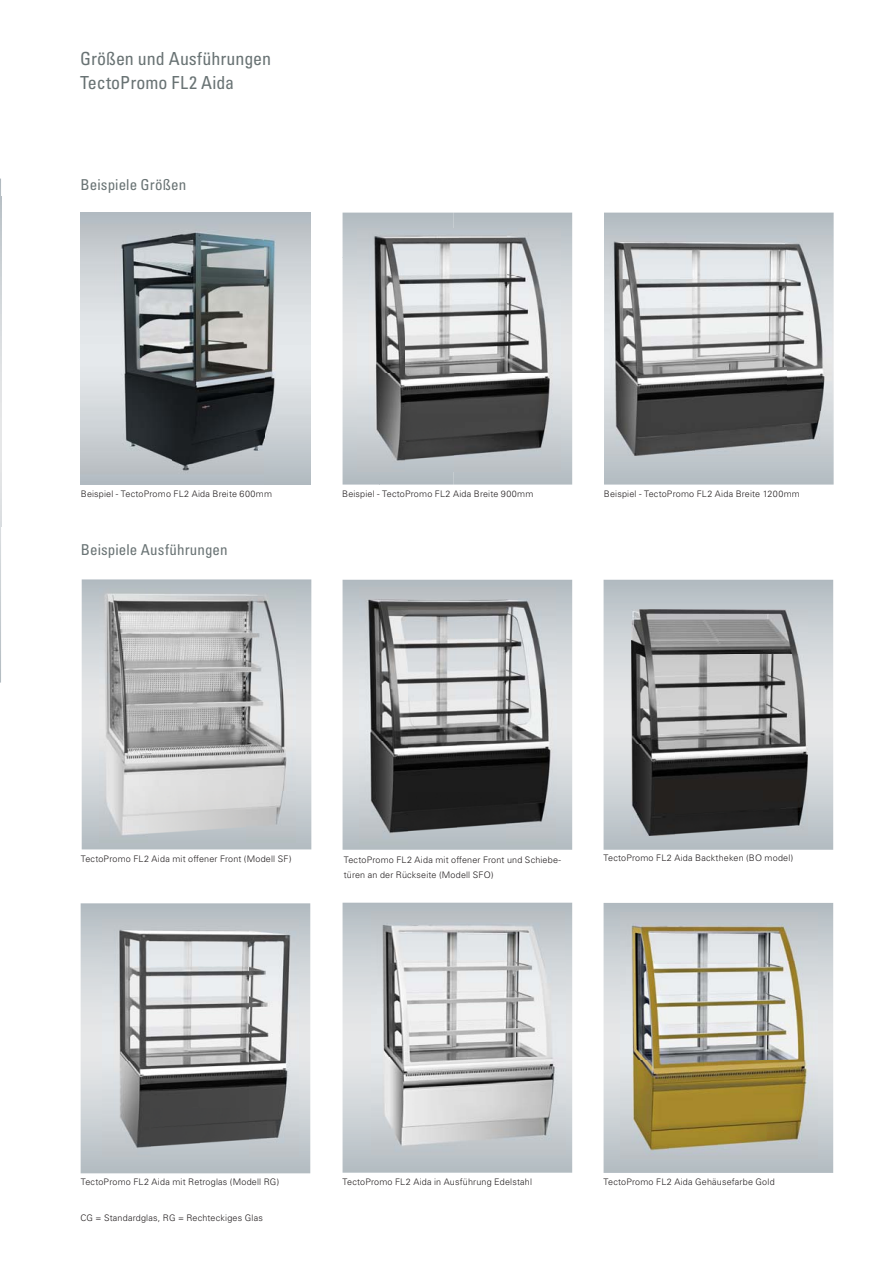
<style>
.page{position:relative;width:893px;height:1263px;background:#fff}
.page>*{position:absolute;margin:0;border:0;box-sizing:border-box;transform-origin:0 0}
.t1{font:condensed 18px/24px "Univers LTCYR 57";letter-spacing:-.005em;color:#697374}
.t2{font:condensed 15px "Univers LTCYR 57";letter-spacing:.01em;color:#697374}
.t3{font:300 9px/15px "Univers LTCYR 45";letter-spacing:.02em;color:#231f20}
</style>
<div class="page">
<svg style="left:0;top:179px;width:1px;height:504px"></svg>
<svg style="left:454px;top:213px;width:118px;height:272px;background:#c3cace"></svg>
<img style="left:380px;top:228px;width:180px;height:243px">
<svg style="left:604px;top:213px;width:229px;height:272px;background:#bac2c7"></svg>
<img style="left:605px;top:235px;width:226px;height:221px">
<svg style="left:81px;top:903px;width:229px;height:270px;background:#c5cbcf"></svg>
<img style="left:102px;top:920px;width:197px;height:236px">
<svg style="left:342px;top:903px;width:230px;height:270px;background:#c8cdd1"></svg>
<img style="left:372px;top:912px;width:193px;height:242px">
<svg style="left:82px;top:579px;width:229px;height:270px;background:#c9cfd3"></svg>
<svg style="left:342px;top:580px;width:230px;height:270px;background:#cbd1d4"></svg>
<svg style="left:603px;top:580px;width:230px;height:270px;background:#cacfd3"></svg>
<img style="left:303px;top:212px;width:151px;height:32px">
<img style="left:310px;top:244px;width:1px;height:188px">
<img style="left:1px;top:291px;width:80px;height:188px">
<img style="left:310px;top:432px;width:1px;height:53px">
<img style="left:0;top:197px;width:1px;height:329px">
<img style="left:81px;top:213px;width:229px;height:272px">
<img style="left:342px;top:213px;width:112px;height:45px">
<img style="left:342px;top:258px;width:38px;height:227px">
<img style="left:379px;top:470px;width:75px;height:15px">
<svg style="left:603px;top:903px;width:230px;height:270px;background:#c7cdd1"></svg>
<img style="left:621px;top:913px;width:196px;height:246px">
<img style="left:632px;top:609px;width:175px;height:226px">
<img style="left:360px;top:587px;width:196px;height:257px">
<img style="left:99px;top:588px;width:196px;height:254px">
<h1 class="t1" style="left:80px;top:48px;width:193px">Größen und Ausführungen<br>TectoPromo FL2 Aida</h1>
<h2 class="t2" style="left:81px;top:178px;width:107px">Beispiele Größen</h2>
<p class="t3" style="left:81px;top:487px;width:193px">Beispiel - TectoPromo FL2 Aida Breite 600mm</p>
<h2 class="t2" style="left:81px;top:542px;width:148px">Beispiele Ausführungen</h2>
<p class="t3" style="left:342px;top:487px;width:193px">Beispiel - TectoPromo FL2 Aida Breite 900mm</p>
<p class="t3" style="left:604px;top:487px;width:197px">Beispiel - TectoPromo FL2 Aida Breite 1200mm</p>
<p class="t3" style="left:81px;top:852px;width:212px">TectoPromo FL2 Aida mit offener Front (Modell SF)</p>
<p class="t3" style="left:344px;top:853px;width:219px">TectoPromo FL2 Aida mit offener Front und Schiebe&shy;türen an der Rückseite (Modell SFO)</p>
<p class="t3" style="left:603px;top:851px;width:191px">TectoPromo FL2 Aida Backtheken (BO model)</p>
<p class="t3" style="left:81px;top:1175px;width:200px">TectoPromo FL2 Aida mit Retroglas (Modell RG)</p>
<p class="t3" style="left:342px;top:1175px;width:191px">TectoPromo FL2 Aida in Ausführung Edelstahl</p>
<p class="t3" style="left:80px;top:1212px;width:184px">CG = Standardglas, RG = Rechteckiges Glas</p>
<p class="t3" style="left:603px;top:1176px;width:173px">TectoPromo FL2 Aida Gehäusefarbe Gold</p>
</div>
